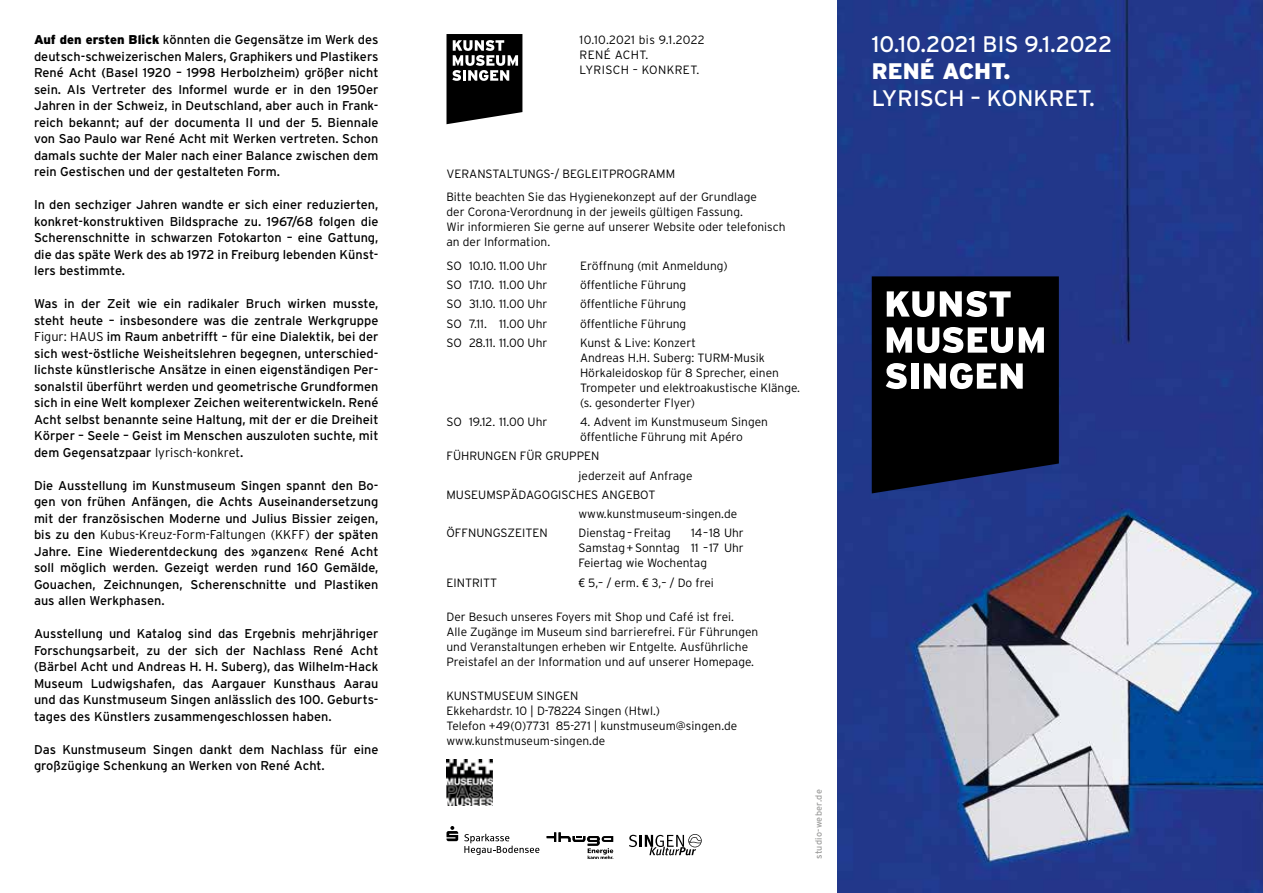
<style>
.page{position:relative;width:1263px;height:893px;background:#fff}
.page>*{position:absolute;margin:0;border:0;box-sizing:border-box;transform-origin:0 0}
.t1{font:22.5px "Interstate";color:#fff}
.t2{font:900 22.5px "Interstate";color:#fff}
.t3{font:12.75px/16.5px "Interstate";color:#000;text-align:justify}
.t4{font:300 12px/15px "Interstate";color:#000}
.t5{font:300 12px/15px "Interstate";letter-spacing:.03em;color:#000}
.t6{font:9px "Interstate";letter-spacing:.025em;color:#9d9d9c}
.s1{font-weight:900}
.s2{font-weight:300}
.s3{font-family:"Linotype Euro Font Ato F";font-weight:400}
</style>
<div class="page">
<img style="left:838px;top:0;width:425px;height:893px">
<svg style="left:872px;top:276px;width:187px;height:217px"></svg>
<svg style="left:446px;top:34px;width:76px;height:90px"></svg>
<svg style="left:446px;top:826px;width:12px;height:15px"></svg>
<svg style="left:464px;top:834px;width:75px;height:21px"></svg>
<svg style="left:547px;top:832px;width:66px;height:27px"></svg>
<svg style="left:629px;top:834px;width:73px;height:21px"></svg>
<img style="left:446px;top:759px;width:47px;height:46px">
<p class="t3" style="left:34px;top:31px;width:346px"><span class="s1">Auf den ersten Blick</span> könnten die Gegensätze im Werk des deutsch-schweizerischen Malers, Graphikers und Plastikers René Acht (Basel 1920 – 1998 Herbolzheim) größer nicht sein. Als Vertreter des Informel wurde er in den 1950er Jahren in der Schweiz, in Deutschland, aber auch in Frank&shy;reich bekannt; auf der documenta II und der 5. Biennale von Sao Paulo war René Acht mit Werken vertreten. Schon damals suchte der Maler nach einer Balance zwischen dem rein Gestischen und der gestalteten Form.</p>
<p class="t3" style="left:34px;top:196px;width:346px">In den sechziger Jahren wandte er sich einer reduzierten, konkret-konstruktiven Bildsprache zu. 1967/68 folgen die Scherenschnitte in schwarzen Fotokarton – eine Gattung, die das späte Werk des ab 1972 in Freiburg lebenden Künst&shy;lers bestimmte.</p>
<p class="t3" style="left:34px;top:295px;width:346px">Was in der Zeit wie ein radikaler Bruch wirken musste, steht heute – insbesondere was die zentrale Werkgruppe <span class="s2">Figur: HAUS</span> im Raum anbetrifft – für eine Dialektik, bei der sich west-östliche Weisheitslehren begegnen, unterschied&shy;lichste künstlerische Ansätze in einen eigenständigen Per&shy;sonalstil überführt werden und geometrische Grundformen sich in eine Welt komplexer Zeichen weiterentwickeln. René Acht selbst benannte seine Haltung, mit der er die Dreiheit Körper – Seele – Geist im Menschen auszuloten suchte, mit dem Gegensatzpaar <span class="s2">lyrisch-konkret</span>.</p>
<p class="t3" style="left:34px;top:477px;width:346px">Die Ausstellung im Kunstmuseum Singen spannt den Bo&shy;gen von frühen Anfängen, die Achts Auseinandersetzung mit der französischen Moderne und Julius Bissier zeigen, bis zu den <span class="s2">Kubus-Kreuz-Form-Faltungen (KKFF)</span> der späten Jahre. Eine Wiederentdeckung des »ganzen« René Acht soll möglich werden. Gezeigt werden rund 160 Gemälde, Gouachen, Zeichnungen, Scherenschnitte und Plastiken aus allen Werkphasen.</p>
<p class="t3" style="left:34px;top:625px;width:346px">Ausstellung und Katalog sind das Ergebnis mehrjähriger Forschungsarbeit, zu der sich der Nachlass René Acht (Bärbel Acht und Andreas H. H. Suberg), das Wilhelm-Hack Museum Ludwigshafen, das Aargauer Kunsthaus Aarau und das Kunstmuseum Singen anlässlich des 100. Geburts&shy;tages des Künstlers zusammengeschlossen haben.</p>
<p class="t3" style="left:34px;top:741px;width:346px">Das Kunstmuseum Singen dankt dem Nachlass für eine großzügige Schenkung an Werken von René Acht.</p>
<p class="t5" style="left:580px;top:32px;width:126px">10.10.2021 bis 9.1.2022<br>RENÉ ACHT.<br>LYRISCH – KONKRET.</p>
<p class="t4" style="left:446px;top:162px;width:312px;line-height:23.5px">VERANSTALTUNGS-/ BEGLEITPROGRAMM<br>Bitte beachten Sie das Hygienekonzept auf der Grundlage</p>
<p class="t4" style="left:446px;top:204px;width:340px">der Corona-Verordnung in der jeweils gültigen Fassung.<br>Wir informieren Sie gerne auf unserer Website oder telefonisch an der Information.</p>
<p class="t4" style="left:446px;top:258px;width:102px">SO 10.10. 11.00 Uhr</p>
<p class="t4" style="left:580px;top:258px;width:149px">Eröffnung (mit Anmeldung)</p>
<p class="t4" style="left:446px;top:277px;width:102px">SO 17.10. 11.00 Uhr</p>
<p class="t4" style="left:580px;top:277px;width:108px">öffentliche Führung</p>
<p class="t4" style="left:446px;top:296px;width:102px">SO 31.10. 11.00 Uhr</p>
<p class="t4" style="left:580px;top:296px;width:108px">öffentliche Führung</p>
<p class="t4" style="left:446px;top:316px;width:102px">SO 7.11. 11.00 Uhr</p>
<p class="t4" style="left:580px;top:316px;width:108px">öffentliche Führung</p>
<p class="t4" style="left:446px;top:335px;width:102px">SO 28.11. 11.00 Uhr</p>
<p class="t4" style="left:580px;top:335px;width:222px">Kunst &amp; Live: Konzert<br>Andreas H.H. Suberg: TURM-Musik<br>Hörkaleidoskop für 8 Sprecher, einen<br>Trompeter und elektroakustische Klänge. (s. gesonderter Flyer)</p>
<p class="t4" style="left:446px;top:414px;width:102px">SO 19.12. 11.00 Uhr</p>
<p class="t4" style="left:580px;top:414px;width:190px">4. Advent im Kunstmuseum Singen öffentliche Führung mit Apéro</p>
<p class="t4" style="left:446px;top:448px;width:154px">FÜHRUNGEN FÜR GRUPPEN</p>
<p class="t4" style="left:578px;top:468px;width:115px">jederzeit auf Anfrage</p>
<p class="t4" style="left:446px;top:487px;width:210px">MUSEUMSPÄDAGOGISCHES ANGEBOT</p>
<p class="t4" style="left:578px;top:506px;width:160px">www.kunstmuseum-singen.de</p>
<p class="t4" style="left:446px;top:525px;width:103px">ÖFFNUNGSZEITEN</p>
<p class="t4" style="left:578px;top:525px;width:94px">Dienstag–Freitag</p>
<p class="t4" style="left:578px;top:525px;width:167px;text-align:justify;text-indent:112px">14–18 Uhr Samstag+Sonntag 11 –17 Uhr Feiertag wie Wochentag</p>
<p class="t4" style="left:446px;top:575px;width:52px">EINTRITT</p>
<p class="t4" style="left:578px;top:575px;width:137px"><span class="s3">H</span> 5,– / erm. <span class="s3">H</span> 3,– / Do frei</p>
<p class="t4" style="left:446px;top:609px;width:313px">Der Besuch unseres Foyers mit Shop und Café ist frei.<br>Alle Zugänge im Museum sind barrierefrei. Für Führungen und Veranstaltungen erheben wir Entgelte. Ausführliche Preistafel an der Information und auf unserer Homepage.</p>
<p class="t4" style="left:446px;top:688px;width:292px">KUNSTMUSEUM SINGEN<br>Ekkehardstr. 10 | D-78224 Singen (Htwl.)<br>Telefon +49(0)7731 85-271 | kunstmuseum@singen.de www.kunstmuseum-singen.de</p>
<p class="t6" style="left:813px;top:859px;width:71px;rotate:-90deg">studio-weber.de</p>
<h1 class="t1" style="left:872px;top:32px;width:242px">10.10.2021 BIS 9.1.2022</h1>
<h1 class="t2" style="left:872px;top:58px;width:140px">RENÉ ACHT.</h1>
<h1 class="t1" style="left:872px;top:86px;width:225px">LYRISCH – KONKRET.</h1>
</div>
